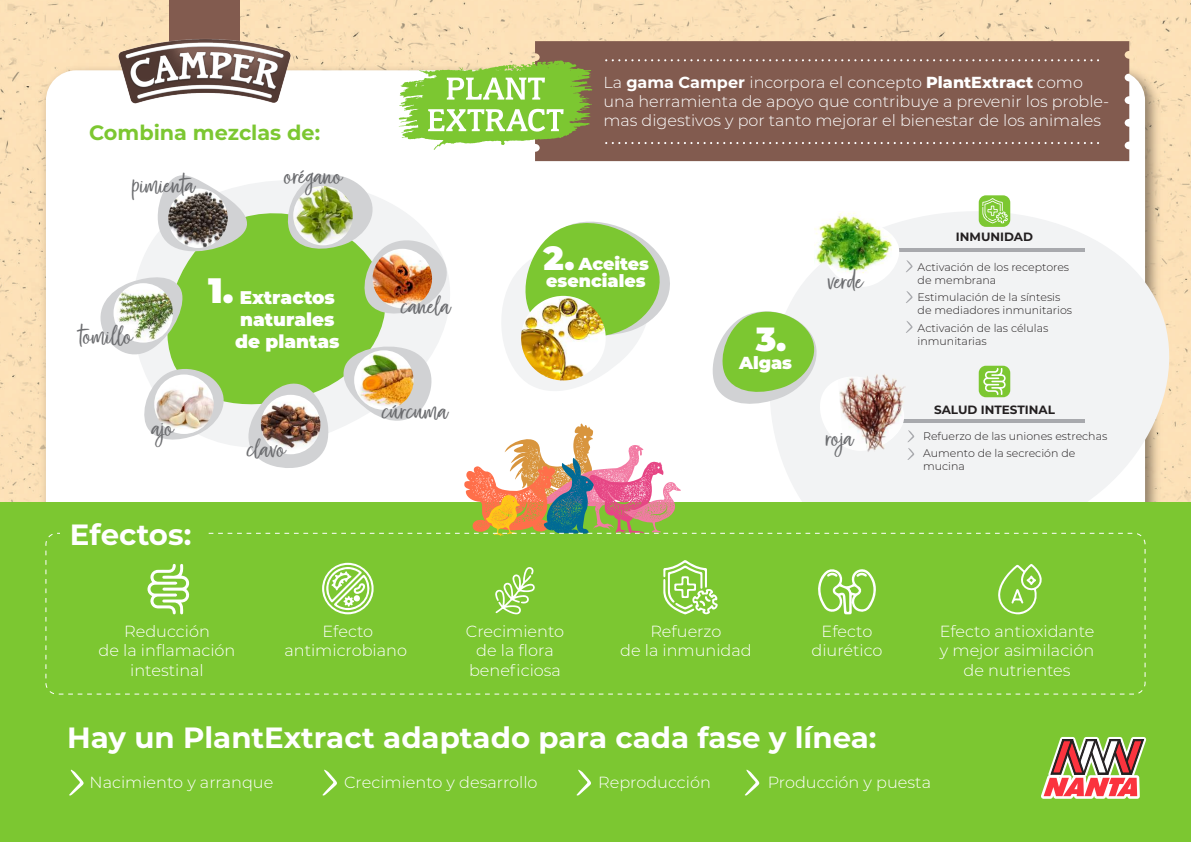
<style>
.page{position:relative;width:1191px;height:842px;background:#fff}
.page>*{position:absolute;margin:0;border:0;box-sizing:border-box;transform-origin:0 0}
.t1{font:900 35.3px "Montserrat";color:#fff}
.t2{font:900 33.5px "Montserrat";color:#fff}
.t3{font:700 29.3px "Montserrat";color:#fff}
.t4{font:23.7px "Kind Heart Three";color:#6c6d70}
.t5{font:23.3px "Kind Heart Three";letter-spacing:-.01em;color:#6c6d70}
.t6{font:700 20.8px "Montserrat";color:#7cc731}
.t7{font:900 18.4px/22px "Montserrat";color:#fff}
.t8{font:900 17.4px/17px "Montserrat";color:#fff;text-align:right}
.t9{font:300 16.1px/19.3px "Montserrat";color:#fff;text-align:center}
.t10{font:300 16px/19.2px "Montserrat";color:#fff}
.t11{font:700 12px "Montserrat";color:#231f20}
.t12{font:300 11px/13.2px "Montserrat";color:#231f20}
.s1{font-weight:700}
.s2{font-weight:800}
</style>
<div class="page">
<img style="left:0;top:0;width:577px;height:502px">
<img style="left:577px;top:0;width:614px;height:184px">
<div style="left:46px;top:70px;width:1099px;height:591px;background:#fff;border-radius:30px"></div>
<svg style="left:137px;top:180px;width:310px;height:267px"></svg>
<svg style="left:154px;top:196px;width:252px;height:215px;background:#8bcc4a"></svg>
<svg style="left:782px;top:184px;width:409px;height:318px;fill:#f2f3f4"></svg>
<svg style="left:502px;top:221px;width:168px;height:170px"></svg>
<div style="left:978px;top:195px;width:32px;height:32px;background:#7cc731;border-radius:7px"></div>
<svg style="left:982px;top:198px;width:26px;height:26px"></svg>
<hr style="left:894px;top:248px;width:191px;height:4px;background:#a8a9ad">
<hr style="left:894px;top:419px;width:191px;height:4px;background:#a8a9ad">
<div style="left:170px;top:0;width:70px;height:72px;background:#825b4f"></div>
<div style="left:0;top:502px;width:1191px;height:340px;background:#7cc731"></div>
<svg style="left:1041px;top:737px;width:105px;height:62px"></svg>
<img style="left:117px;top:37px;width:175px;height:67px">
<img style="left:521px;top:296px;width:85px;height:84px;border-radius:42px">
<svg style="left:147px;top:564px;width:43px;height:50px"></svg>
<svg style="left:464px;top:423px;width:217px;height:113px"></svg>
<svg style="left:322px;top:563px;width:52px;height:51px"></svg>
<svg style="left:495px;top:567px;width:40px;height:47px"></svg>
<svg style="left:663px;top:560px;width:55px;height:55px"></svg>
<svg style="left:818px;top:569px;width:58px;height:45px"></svg>
<svg style="left:998px;top:564px;width:44px;height:50px"></svg>
<div style="left:46px;top:533px;width:1099px;height:161px;border:1px dashed #fff;border-radius:11px"></div>
<img style="left:814px;top:212px;width:79px;height:6px">
<div style="left:978px;top:366px;width:32px;height:31px;background:#7cc731;border-radius:7px"></div>
<svg style="left:983px;top:368px;width:23px;height:27px"></svg>
<div style="left:60px;top:515px;width:145px;height:39px;background:#7cc731"></div>
<svg style="left:243px;top:381px;width:88px;height:87px"></svg>
<img style="left:261px;top:395px;width:59px;height:59px;border-radius:30px">
<svg style="left:339px;top:341px;width:98px;height:84px"></svg>
<img style="left:354px;top:350px;width:59px;height:60px;border-radius:30px">
<svg style="left:283px;top:174px;width:167px;height:142px"></svg>
<img style="left:293px;top:186px;width:60px;height:59px;border-radius:30px">
<svg style="left:150px;top:175px;width:106px;height:83px"></svg>
<img style="left:168px;top:188px;width:60px;height:60px;border-radius:30px">
<svg style="left:100px;top:275px;width:131px;height:167px"></svg>
<img style="left:154px;top:374px;width:60px;height:60px;border-radius:30px">
<svg style="left:712px;top:218px;width:202px;height:242px"></svg>
<div style="left:535px;top:41px;width:594px;height:120px;background:#825b4f"></div>
<svg style="left:606px;top:59px;width:494px;height:2px"></svg>
<svg style="left:606px;top:142px;width:494px;height:2px"></svg>
<svg style="left:398px;top:60px;width:194px;height:90px"></svg>
<svg style="left:69px;top:770px;width:15px;height:26px"></svg>
<svg style="left:322px;top:770px;width:15px;height:26px"></svg>
<svg style="left:576px;top:770px;width:15px;height:26px"></svg>
<svg style="left:744px;top:770px;width:15px;height:26px"></svg>
<p class="t6" style="left:89px;top:118px;width:232px">Combina mezclas de:</p>
<h3 class="t4" style="left:131px;top:169px;width:64px">pimienta</h3>
<h3 class="t4" style="left:283px;top:160px;width:59px">orégano</h3>
<h3 class="t4" style="left:79px;top:320px;width:54px">tomillo</h3>
<h1 class="t1" style="left:208px;top:264px;width:27px">1.</h1>
<p class="t7" style="left:235px;top:285px;width:106px">Extractos naturales de plantas</p>
<h3 class="t4" style="left:151px;top:412px;width:23px">ajo</h3>
<h3 class="t3" style="left:70px;top:513px;width:123px">Efectos:</h3>
<h3 class="t4" style="left:246px;top:433px;width:40px">clavo</h3>
<h3 class="t4" style="left:400px;top:290px;width:51px">canela</h3>
<h3 class="t4" style="left:381px;top:395px;width:67px">cúrcuma</h3>
<p class="t10" style="left:603px;top:72px;width:507px">La <span class="s1">gama Camper</span> incorpora el concepto <span class="s2">PlantExtract</span> como una herramienta de apoyo que contribuye a prevenir los proble&shy;mas digestivos y por tanto mejorar el bienestar de los animales</p>
<h2 class="t2" style="left:543px;top:233px;width:32px">2.</h2>
<p class="t8" style="left:546px;top:254px;width:104px">Aceites esenciales</p>
<h2 class="t2" style="left:755px;top:314px;width:32px">3.</h2>
<p class="t8" style="left:739px;top:353px;width:55px">Algas</p>
<h3 class="t5" style="left:827px;top:266px;width:37px">verde</h3>
<h3 class="t5" style="left:825px;top:423px;width:29px">roja</h3>
<p class="t11" style="left:956px;top:228px;width:79px">INMUNIDAD</p>
<p class="t12" style="left:917px;top:260px;width:153px">Activación de los receptores de membrana</p>
<p class="t12" style="left:917px;top:290px;width:156px">Estimulación de la síntesis de mediadores inmunitarios</p>
<p class="t12" style="left:917px;top:321px;width:132px">Activación de las células inmunitarias</p>
<p class="t11" style="left:934px;top:402px;width:122px">SALUD INTESTINAL</p>
<p class="t12" style="left:923px;top:427px;width:186px;line-height:17.2px">Refuerzo de las uniones estrechas<br>Aumento de la secreción de</p>
<p class="t12" style="left:923px;top:459px;width:43px">mucina</p>
<p class="t9" style="left:99px;top:621px;width:138px">Reducción<br>de la inflamación intestinal</p>
<p class="t9" style="left:284px;top:621px;width:124px">Efecto antimicrobiano</p>
<p class="t9" style="left:466px;top:621px;width:100px">Crecimiento de la flora beneficiosa</p>
<p class="t9" style="left:620px;top:621px;width:133px">Refuerzo<br>de la inmunidad</p>
<p class="t9" style="left:811px;top:621px;width:73px">Efecto diurético</p>
<p class="t9" style="left:939px;top:621px;width:156px">Efecto antioxidante y mejor asimilación de nutrientes</p>
<h3 class="t3" style="left:67px;top:716px;width:811px">Hay un PlantExtract adaptado para cada fase y línea:</h3>
<p class="t9" style="left:90px;top:772px;width:185px">Nacimiento y arranque</p>
<p class="t9" style="left:344px;top:772px;width:195px">Crecimiento y desarrollo</p>
<p class="t9" style="left:598px;top:772px;width:114px">Reproducción</p>
<p class="t9" style="left:768px;top:772px;width:165px">Producción y puesta</p>
</div>
